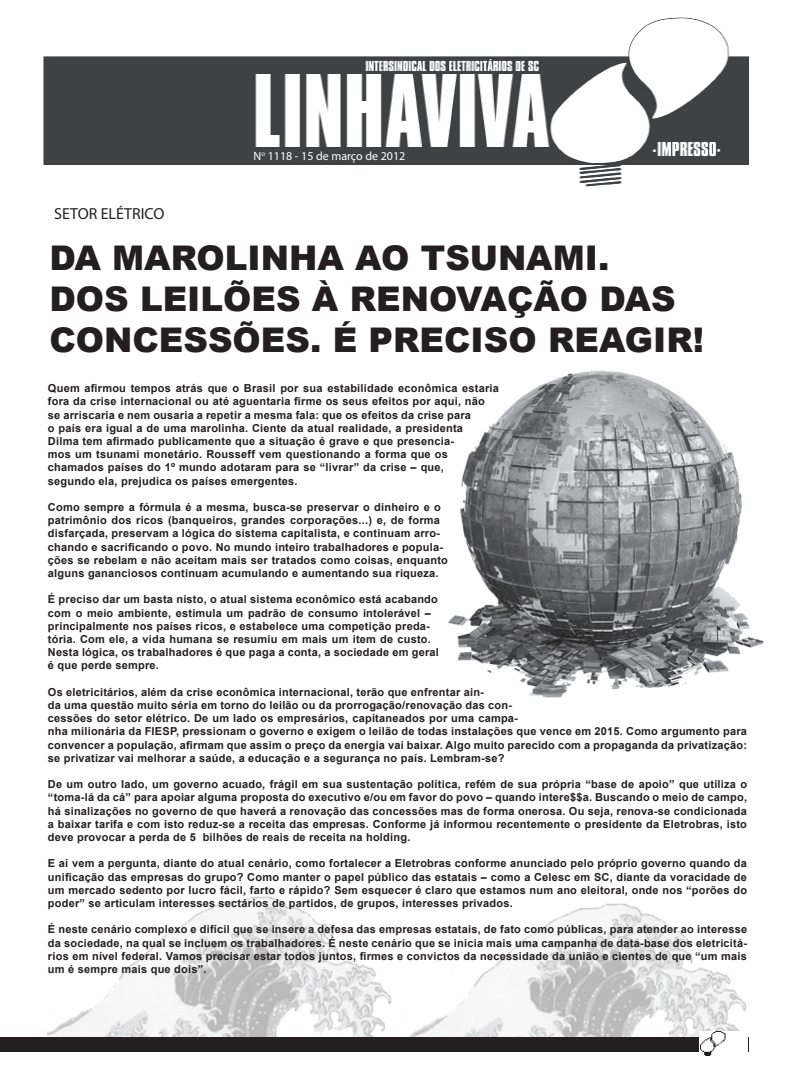
<style>
.page{position:relative;width:791px;height:1080px;background:#fff}
.page>*{position:absolute;margin:0;border:0;box-sizing:border-box;transform-origin:0 0}
.t1{font:900 34px/40.8px "Arial";color:#231f20}
.t2{font:16px "Myriad Pro";color:#231f20}
.t3{font:12px "Myriad Pro";color:#fff}
.t4{font:700 11px/13.2px "Arial";letter-spacing:.02em;color:#231f20}
</style>
<div class="page">
<img style="left:439px;top:903px;width:310px;height:149px">
<img style="left:48px;top:896px;width:391px;height:141px">
<img style="left:43px;top:17px;width:705px;height:170px">
<img style="left:448px;top:370px;width:316px;height:328px">
<div style="left:0;top:1037px;width:748px;height:15px;background:#231f20"></div>
<img style="left:699px;top:1031px;width:48px;height:24px">
<p class="t3" style="left:253px;top:149px;width:153px">N<sup>o</sup> 1118 - 15 de março de 2012</p>
<h2 class="t2" style="left:54px;top:204px;width:112px">SETOR ELÉTRICO</h2>
<h1 class="t1" style="left:49px;top:237px;width:656px">DA MAROLINHA AO TSUNAMI.<br>DOS LEILÕES À RENOVAÇÃO DAS<br>CONCESSÕES. É PRECISO REAGIR!</h1>
<p class="t4" style="left:48px;top:382px;width:453px">Quem afirmou tempos atrás que o Brasil por sua estabilidade econômica estaria fora da crise internacional ou até aguentaria firme os seus efeitos por aqui, não se arriscaria e nem ousaria a repetir a mesma fala: que os efeitos da crise para<br>o país era igual a de uma marolinha. Ciente da atual realidade, a presidenta<br>Dilma tem afirmado publicamente que a situação é grave e que presencia-<br>mos um tsunami monetário. Rousseff vem questionando a forma que os chamados países do 1º mundo adotaram para se “livrar” da crise – que,<br>segundo ela, prejudica os países emergentes.</p>
<p class="t4" style="left:48px;top:501px;width:401px">Como sempre a fórmula é a mesma, busca-se preservar o dinheiro e o patrimônio dos ricos (banqueiros, grandes corporações...) e, de forma disfarçada, preservam a lógica do sistema capitalista, e continuam arro&shy;chando e sacrificando o povo. No mundo inteiro trabalhadores e popula&shy;ções se rebelam e não aceitam mais ser tratados como coisas, enquanto alguns gananciosos continuam acumulando e aumentando sua riqueza.</p>
<p class="t4" style="left:48px;top:593px;width:393px">É preciso dar um basta nisto, o atual sistema econômico está acabando com o meio ambiente, estimula um padrão de consumo intolerável – principalmente nos países ricos, e estabelece uma competição preda&shy;tória. Com ele, a vida humana se resumiu em mais um item de custo.<br>Nesta lógica, os trabalhadores é que paga a conta, a sociedade em geral é que perde sempre.</p>
<p class="t4" style="left:48px;top:686px;width:701px">Os eletricitários, além da crise econômica internacional, terão que enfrentar ain-<br>da uma questão muito séria em torno do leilão ou da prorrogação/renovação das con-<br>cessões do setor elétrico. De um lado os empresários, capitaneados por uma campa-<br>nha milionária da FIESP, pressionam o governo e exigem o leilão de todas instalações que vence em 2015. Como argumento para convencer a população, afirmam que assim o preço da energia vai baixar. Algo muito parecido com a propaganda da privatização: se privatizar vai melhorar a saúde, a educação e a segurança no país. Lembram-se?</p>
<p class="t4" style="left:48px;top:778px;width:701px;text-align:justify">De um outro lado, um governo acuado, frágil em sua sustentação política, refém de sua própria “base de apoio” que utiliza o “toma-lá da cá” para apoiar alguma proposta do executivo e/ou em favor do povo – quando intere$$a. Buscando o meio de campo, há sinalizações no governo de que haverá a renovação das concessões mas de forma onerosa. Ou seja, renova-se condicionada a baixar tarifa e com isto reduz-se a receita das empresas. Conforme já informou recentemente o presidente da Eletrobras, isto deve provocar a perda de 5 bilhões de reais de receita na holding.</p>
<p class="t4" style="left:48px;top:857px;width:701px;text-align:justify">E aí vem a pergunta, diante do atual cenário, como fortalecer a Eletrobras conforme anunciado pelo próprio governo quando da unificação das empresas do grupo? Como manter o papel público das estatais – como a Celesc em SC, diante da voracidade de um mercado sedento por lucro fácil, farto e rápido? Sem esquecer é claro que estamos num ano eleitoral, onde nos “porões do poder” se articulam interesses sectários de partidos, de grupos, interesses privados.</p>
<p class="t4" style="left:48px;top:923px;width:701px;text-align:justify">É neste cenário complexo e difícil que se insere a defesa das empresas estatais, de fato como públicas, para atender ao interesse da sociedade, na qual se incluem os trabalhadores. É neste cenário que se inicia mais uma campanha de data-base dos eletricitá&shy;rios em nível federal. Vamos precisar estar todos juntos, firmes e convictos da necessidade da união e cientes de que “um mais um é sempre mais que dois”.</p>
</div>
